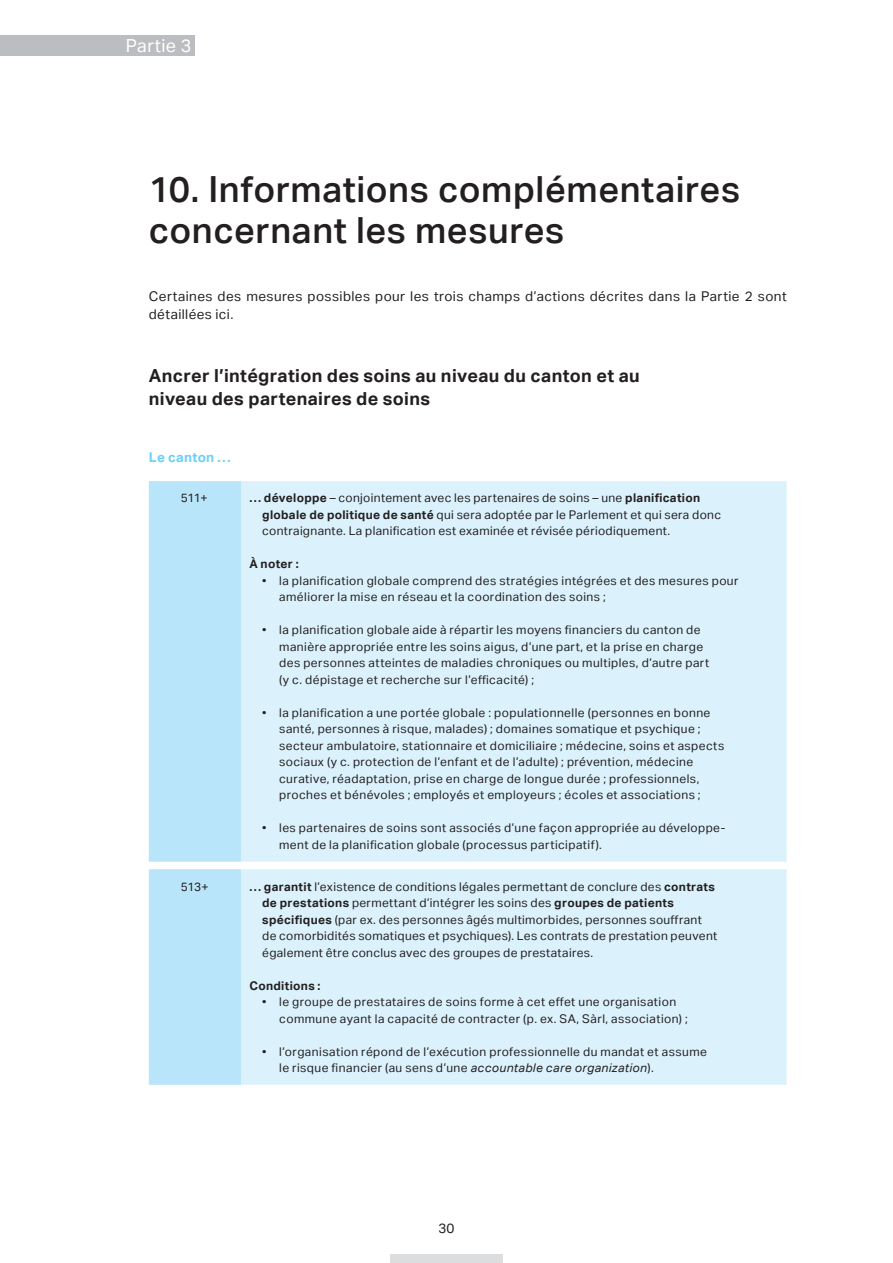
<style>
.page{position:relative;width:893px;height:1263px;background:#fff}
.page>*{position:absolute;margin:0;border:0;box-sizing:border-box;transform-origin:0 0}
.t1{font:500 36px/40.5px "Aktiv Grotesk";letter-spacing:.015em;color:#231f20}
.t2{font:700 18px/22.5px "Aktiv Grotesk";letter-spacing:.02em;color:#231f20}
.t3{font:18px "Aktiv Grotesk";letter-spacing:.02em;color:#fff}
.t4{font:13.5px/18px "Aktiv Grotesk";letter-spacing:.03em;color:#231f20}
.t5{font:700 13.5px "Aktiv Grotesk";letter-spacing:.025em;color:#6bcff6}
.t6{font:12px/16.5px "Aktiv Grotesk";letter-spacing:.035em;color:#231f20}
.t7{font:700 12px "Aktiv Grotesk";letter-spacing:.025em;color:#231f20}
.s1{font-weight:700}
.s2{font-style:italic}
</style>
<div class="page">
<div style="left:0;top:35px;width:195px;height:21px;background:#bcbdc0"></div>
<div style="left:390px;top:1254px;width:113px;height:9px;background:#dcdddf"></div>
<div style="left:149px;top:481px;width:92px;height:604px;background:#b9e5fa"></div>
<div style="left:241px;top:481px;width:546px;height:604px;background:#dbf2fc"></div>
<h2 class="t3" style="left:126px;top:35px;width:67px">Partie 3</h2>
<h1 class="t1" style="left:149px;top:169px;width:593px">10. Informations complémentaires concernant les mesures</h1>
<p class="t4" style="left:149px;top:287px;width:639px">Certaines des mesures possibles pour les trois champs d’actions décrites dans la Partie 2 sont détaillées ici.</p>
<h2 class="t2" style="left:149px;top:364px;width:493px">Ancrer l’intégration des soins au niveau du canton et au niveau des partenaires de soins</h2>
<p class="t5" style="left:149px;top:449px;width:83px">Le canton …</p>
<p class="t6" style="left:181px;top:490px;width:28px">511+</p>
<p class="t6" style="left:262px;top:490px;width:460px;text-indent:-13px"><span class="s1">… développe</span> – conjointement avec les partenaires de soins – une <span class="s1">planification globale de politique de santé</span> qui sera adoptée par le Parlement et qui sera donc contraignante. La planification est examinée et révisée périodiquement.</p>
<p class="t7" style="left:249px;top:557px;width:51px">À noter :</p>
<p class="t6" style="left:279px;top:572px;width:461px;text-indent:-17px">• la planification globale comprend des stratégies intégrées et des mesures pour améliorer la mise en réseau et la coordination des soins ;</p>
<p class="t6" style="left:279px;top:622px;width:432px;text-indent:-17px">• la planification globale aide à répartir les moyens financiers du canton de manière appropriée entre les soins aigus, d’une part, et la prise en charge des personnes atteintes de maladies chroniques ou multiples, d’autre part (y c. dépistage et recherche sur l’efficacité) ;</p>
<p class="t6" style="left:279px;top:704px;width:447px;text-indent:-17px">• la planification a une portée globale : populationnelle (personnes en bonne santé, personnes à risque, malades) ; domaines somatique et psychique ; secteur ambulatoire, stationnaire et domiciliaire ; médecine, soins et aspects sociaux (y c. protection de l’enfant et de l’adulte) ; prévention, médecine curative, réadaptation, prise en charge de longue durée ; professionnels, proches et bénévoles ; employés et employeurs ; écoles et associations ;</p>
<p class="t6" style="left:279px;top:820px;width:448px;text-indent:-17px">• les partenaires de soins sont associés d’une façon appropriée au développe&shy;ment de la planification globale (processus participatif).</p>
<p class="t6" style="left:181px;top:878px;width:29px">513+</p>
<p class="t6" style="left:262px;top:878px;width:457px;text-indent:-13px"><span class="s1">… garantit</span> l’existence de conditions légales permettant de conclure des <span class="s1">contrats de prestations</span> permettant d’intégrer les soins des <span class="s1">groupes de patients spécifiques</span> (par ex. des personnes âgés multimorbides, personnes souffrant de comorbidités somatiques et psychiques). Les contrats de prestation peuvent également être conclus avec des groupes de prestataires.</p>
<p class="t7" style="left:249px;top:978px;width:73px">Conditions :</p>
<p class="t6" style="left:279px;top:993px;width:410px;text-indent:-17px">• le groupe de prestataires de soins forme à cet effet une organisation commune ayant la capacité de contracter (p. ex. SA, Sàrl, association) ;</p>
<p class="t6" style="left:279px;top:1043px;width:429px;text-indent:-17px">• l’organisation répond de l’exécution professionnelle du mandat et assume le risque financier (au sens d’une <span class="s2">accountable care organization</span>).</p>
<p class="t4" style="left:438px;top:1219px;width:17px">30</p>
</div>
